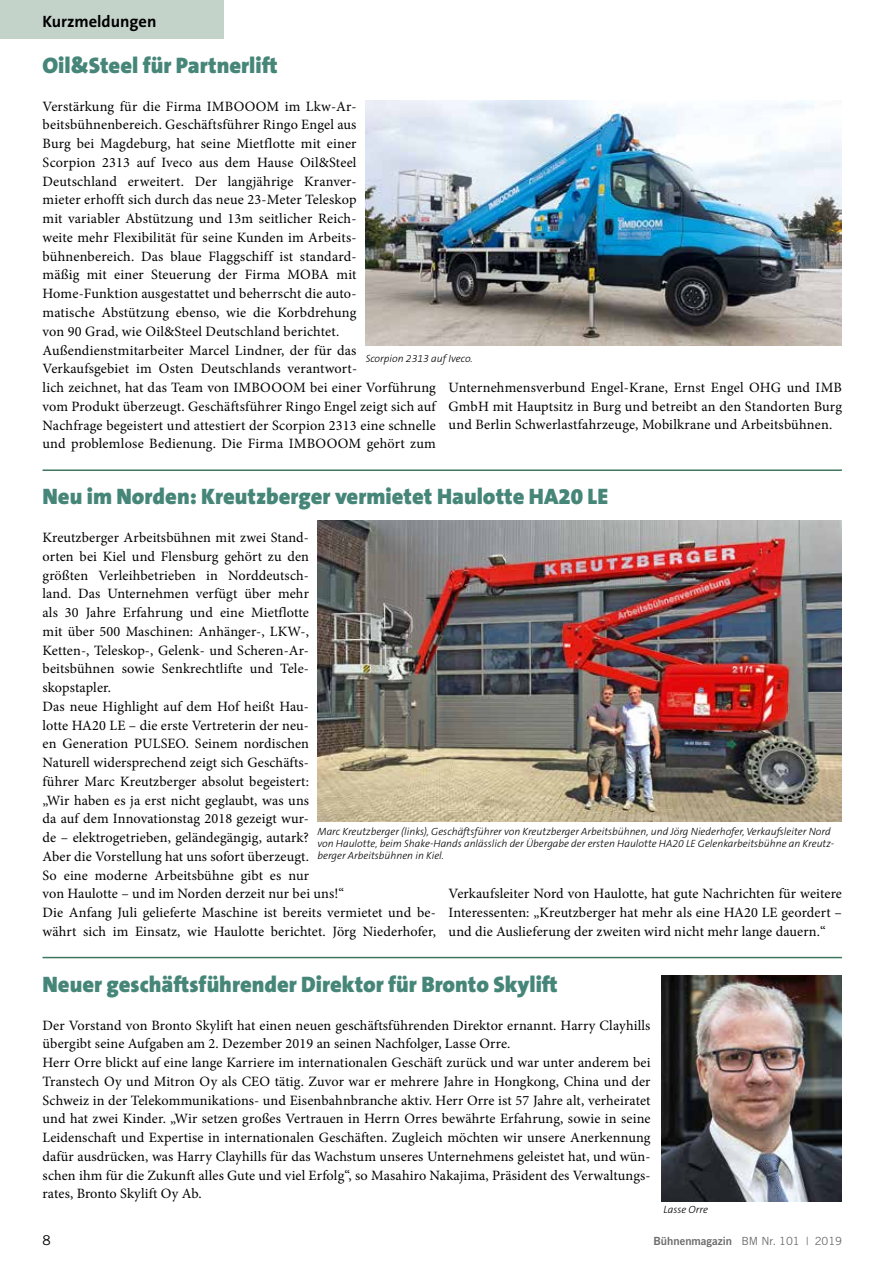
<style>
.page{position:relative;width:893px;height:1263px;background:#fff}
.page>*{position:absolute;margin:0;border:0;box-sizing:border-box;transform-origin:0 0}
.t1{font:900 22.5px "The Sans B9";color:#468679}
.t2{font:700 16.5px "The Sans B7";color:#000}
.t3{font:14.25px/18.8px "Minion Pro";letter-spacing:.01em;color:#000}
.t4{font:13.5px "Trade Gothic";color:#000}
.t5{font:11.25px "Trade Gothic Bold Two";color:#6e6e6e}
.t6{font:italic 300 10.5px/12.3px "The Sans B3";color:#000}
.s1{font-family:"Trade Gothic"}
</style>
<div class="page">
<div style="left:0;top:0;width:223px;height:39px;background:#c3d3ca"></div>
<img style="left:365px;top:101px;width:477px;height:245px">
<hr style="left:43px;top:469px;width:799px;height:2px;background:#3f765e">
<img style="left:318px;top:521px;width:524px;height:300px">
<hr style="left:43px;top:957px;width:799px;height:1px;background:#3f765e">
<img style="left:661px;top:975px;width:181px;height:226px">
<p class="t2" style="left:43px;top:13px;width:115px">Kurzmeldungen</p>
<h1 class="t1" style="left:43px;top:53px;width:237px">Oil&amp;Steel für Partnerlift</h1>
<p class="t3" style="left:43px;top:97px;width:395px">Verstärkung für die Firma IMBOOOM im Lkw-Ar&shy;beitsbühnenbereich. Geschäftsführer Ringo Engel aus<br>Burg bei Magdeburg, hat seine Mietflotte mit einer<br>Scorpion 2313 auf Iveco aus dem Hause Oil&amp;Steel<br>Deutschland erweitert. Der langjährige Kranver-<br>mieter erhofft sich durch das neue 23-Meter Teleskop<br>mit variabler Abstützung und 13m seitlicher Reich-<br>weite mehr Flexibilität für seine Kunden im Arbeits&shy;bühnenbereich. Das blaue Flaggschiff ist standard-<br>mäßig mit einer Steuerung der Firma MOBA mit Home-Funktion ausgestattet und beherrscht die auto-<br>matische Abstützung ebenso, wie die Korbdrehung<br>von 90 Grad, wie Oil&amp;Steel Deutschland berichtet.<br>Außendienstmitarbeiter Marcel Lindner, der für das Verkaufsgebiet im Osten Deutschlands verantwort-<br>lich zeichnet, hat das Team von IMBOOOM bei einer Vorführung vom Produkt überzeugt. Geschäftsführer Ringo Engel zeigt sich auf Nachfrage begeistert und attestiert der Scorpion 2313 eine schnelle und problemlose Bedienung. Die Firma IMBOOOM gehört zum</p>
<p class="t6" style="left:366px;top:352px;width:108px">Scorpion 2313 auf Iveco.</p>
<p class="t3" style="left:449px;top:378px;width:395px;text-align:justify">Unternehmensverbund Engel-Krane, Ernst Engel OHG und IMB GmbH mit Hauptsitz in Burg und betreibt an den Standorten Burg und Berlin Schwerlastfahrzeuge, Mobilkrane und Arbeitsbühnen.</p>
<h1 class="t1" style="left:43px;top:485px;width:567px">Neu im Norden: Kreutzberger vermietet Haulotte HA20 LE</h1>
<p class="t3" style="left:43px;top:528px;width:395px">Kreutzberger Arbeitsbühnen mit zwei Stand-<br>orten bei Kiel und Flensburg gehört zu den<br>größten Verleihbetrieben in Norddeutsch-<br>land. Das Unternehmen verfügt über mehr<br>als 30 Jahre Erfahrung und eine Mietflotte<br>mit über 500 Maschinen: Anhänger-, LKW-,<br>Ketten-, Teleskop-, Gelenk- und Scheren-Ar-<br>beitsbühnen sowie Senkrechtlifte und Tele-<br>skopstapler.<br>Das neue Highlight auf dem Hof heißt Hau-<br>lotte HA20 LE – die erste Vertreterin der neu-<br>en Generation PULSEO. Seinem nordischen<br>Naturell widersprechend zeigt sich Geschäfts-<br>führer Marc Kreutzberger absolut begeistert:<br>„Wir haben es ja erst nicht geglaubt, was uns<br>da auf dem Innovationstag 2018 gezeigt wur-<br>de – elektrogetrieben, geländegängig, autark?<br>Aber die Vorstellung hat uns sofort überzeugt.<br>So eine moderne Arbeitsbühne gibt es nur<br>von Haulotte – und im Norden derzeit nur bei uns!“<br>Die Anfang Juli gelieferte Maschine ist bereits vermietet und be&shy;währt sich im Einsatz, wie Haulotte berichtet. Jörg Niederhofer,</p>
<p class="t6" style="left:317px;top:826px;width:518px">Marc Kreutzberger (links), Geschäftsführer von Kreutzberger Arbeitsbühnen, und Jörg Niederhofer, Verkaufsleiter Nord von Haulotte, beim Shake-Hands anlässlich der Übergabe der ersten Haulotte HA20 LE Gelenkarbeitsbühne an Kreutz&shy;berger Arbeitsbühnen in Kiel.</p>
<p class="t3" style="left:449px;top:884px;width:395px;text-align:justify">Verkaufsleiter Nord von Haulotte, hat gute Nachrichten für weitere Interessenten: „Kreutzberger hat mehr als eine HA20 LE geordert – und die Auslieferung der zweiten wird nicht mehr lange dauern.“</p>
<h1 class="t1" style="left:43px;top:972px;width:517px">Neuer geschäftsführender Direktor für Bronto Skylift</h1>
<p class="t3" style="left:43px;top:1016px;width:610px">Der Vorstand von Bronto Skylift hat einen neuen geschäftsführenden Direktor ernannt. Harry Clayhills übergibt seine Aufgaben am 2. Dezember 2019 an seinen Nachfolger, Lasse Orre.<br>Herr Orre blickt auf eine lange Karriere im internationalen Geschäft zurück und war unter anderem bei Transtech Oy und Mitron Oy als CEO tätig. Zuvor war er mehrere Jahre in Hongkong, China und der Schweiz in der Telekommunikations- und Eisenbahnbranche aktiv. Herr Orre ist 57 Jahre alt, verheiratet und hat zwei Kinder. „Wir setzen großes Vertrauen in Herrn Orres bewährte Erfahrung, sowie in seine Leidenschaft und Expertise in internationalen Geschäften. Zugleich möchten wir unsere Anerkennung dafür ausdrücken, was Harry Clayhills für das Wachstum unseres Unternehmens geleistet hat, und wün&shy;schen ihm für die Zukunft alles Gute und viel Erfolg“, so Masahiro Nakajima, Präsident des Verwaltungs&shy;rates, Bronto Skylift Oy Ab.</p>
<p class="t6" style="left:663px;top:1204px;width:46px">Lasse Orre</p>
<p class="t4" style="left:43px;top:1232px;width:10px">8</p>
<p class="t5" style="left:653px;top:1234px;width:190px">Bühnenmagazin <span class="s1">BM Nr. 101 | 2019</span></p>
</div>
